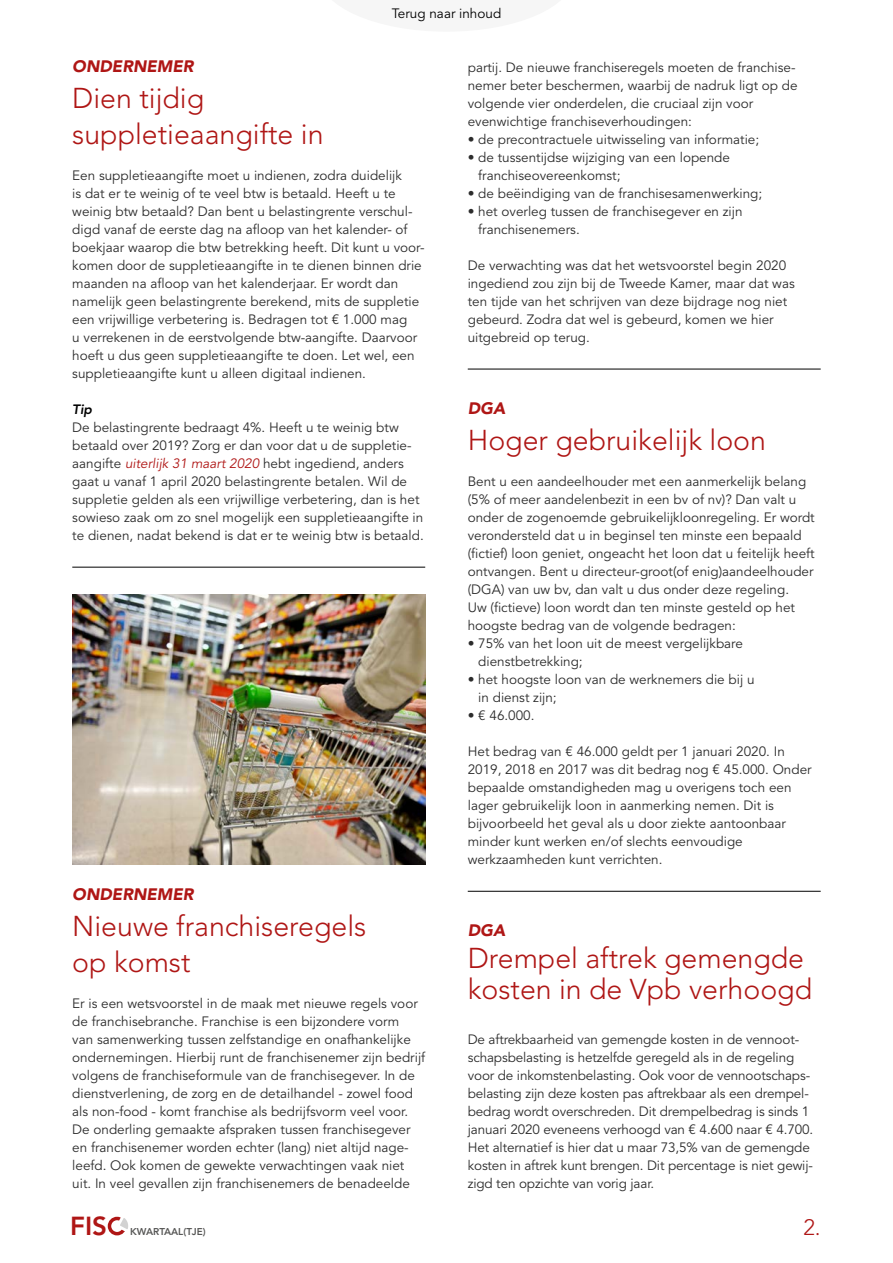
<style>
.page{position:relative;width:893px;height:1263px;background:#fff}
.page>*{position:absolute;margin:0;border:0;box-sizing:border-box;transform-origin:0 0}
.t1{font:300 28.5px/36px "Avenir LT";color:#af1615}
.t2{font:800 25.95px "Avenir LT";color:#af1615}
.t3{font:300 22.2px "Avenir LT";color:#af1615}
.t4{font:italic 900 16.5px "Avenir LT";color:#af1615}
.t5{font:13.5px/18px "Avenir LT";color:#2c2c2c}
.t6{font:13.5px "Avenir LT";color:#000}
.t7{font:italic 800 13.5px "Avenir LT";color:#000}
.t8{font:800 9.9px "Avenir LT";color:#575756}
.s1{font-style:italic;color:#af1615}
</style>
<div class="page">
<div style="left:108px;top:1217px;width:18px;height:18px;border:3px solid #af1615;border-radius:50%"></div>
<svg style="left:114px;top:1216px;width:14px;height:19px"></svg>
<hr style="left:72px;top:567px;width:353px;height:1px;background:#000">
<img style="left:72px;top:594px;width:353px;height:270px">
<hr style="left:468px;top:369px;width:353px;height:1px;background:#000">
<hr style="left:468px;top:891px;width:353px;height:1px;background:#000">
<p class="t6" style="left:392px;top:5px;width:111px">Terug naar inhoud</p>
<p class="t4" style="left:72px;top:56px;width:123px">ONDERNEMER</p>
<h1 class="t1" style="left:72px;top:80px;width:253px">Dien tijdig suppletieaangifte in</h1>
<p class="t5" style="left:72px;top:167px;width:354px">Een suppletieaangifte moet u indienen, zodra duidelijk<br>is dat er te weinig of te veel btw is betaald. Heeft u te weinig btw betaald? Dan bent u belastingrente verschul&shy;digd vanaf de eerste dag na afloop van het kalender- of boekjaar waarop die btw betrekking heeft. Dit kunt u voor&shy;komen door de suppletieaangifte in te dienen binnen drie maanden na afloop van het kalenderjaar. Er wordt dan namelijk geen belastingrente berekend, mits de suppletie een vrijwillige verbetering is. Bedragen tot € 1.000 mag<br>u verrekenen in de eerstvolgende btw-aangifte. Daarvoor hoeft u dus geen suppletieaangifte te doen. Let wel, een suppletieaangifte kunt u alleen digitaal indienen.</p>
<p class="t7" style="left:72px;top:401px;width:21px">Tip</p>
<p class="t5" style="left:72px;top:419px;width:353px">De belastingrente bedraagt 4%. Heeft u te weinig btw betaald over 2019? Zorg er dan voor dat u de suppletie&shy;aangifte <span class="s1">uiterlijk 31 maart 2020</span> hebt ingediend, anders gaat u vanaf 1 april 2020 belastingrente betalen. Wil de suppletie gelden als een vrijwillige verbetering, dan is het sowieso zaak om zo snel mogelijk een suppletieaangifte in te dienen, nadat bekend is dat er te weinig btw is betaald.</p>
<p class="t4" style="left:72px;top:884px;width:123px">ONDERNEMER</p>
<h1 class="t1" style="left:72px;top:908px;width:296px">Nieuwe franchiseregels op komst</h1>
<p class="t5" style="left:72px;top:995px;width:354px">Er is een wetsvoorstel in de maak met nieuwe regels voor de franchisebranche. Franchise is een bijzondere vorm<br>van samenwerking tussen zelfstandige en onafhankelijke ondernemingen. Hierbij runt de franchisenemer zijn bedrijf volgens de franchiseformule van de franchisegever. In de dienstverlening, de zorg en de detailhandel - zowel food als non-food - komt franchise als bedrijfsvorm veel voor.<br>De onderling gemaakte afspraken tussen franchisegever en franchisenemer worden echter (lang) niet altijd nage&shy;leefd. Ook komen de gewekte verwachtingen vaak niet uit. In veel gevallen zijn franchisenemers de benadeelde</p>
<p class="t5" style="left:468px;top:59px;width:331px">partij. De nieuwe franchiseregels moeten de franchise&shy;nemer beter beschermen, waarbij de nadruk ligt op de volgende vier onderdelen, die cruciaal zijn voor evenwichtige franchiseverhoudingen:</p>
<p class="t5" style="left:468px;top:131px;width:293px">• de precontractuele uitwisseling van informatie;</p>
<p class="t5" style="left:478px;top:149px;width:253px;text-indent:-11px">• de tussentijdse wijziging van een lopende franchiseovereenkomst;</p>
<p class="t5" style="left:468px;top:185px;width:296px">• de beëindiging van de franchisesamenwerking;</p>
<p class="t5" style="left:478px;top:203px;width:266px;text-indent:-11px">• het overleg tussen de franchisegever en zijn franchisenemers.</p>
<p class="t5" style="left:468px;top:257px;width:329px">De verwachting was dat het wetsvoorstel begin 2020 ingediend zou zijn bij de Tweede Kamer, maar dat was ten tijde van het schrijven van deze bijdrage nog niet gebeurd. Zodra dat wel is gebeurd, komen we hier uitgebreid op terug.</p>
<p class="t4" style="left:468px;top:398px;width:39px">DGA</p>
<h1 class="t1" style="left:468px;top:422px;width:300px">Hoger gebruikelijk loon</h1>
<p class="t5" style="left:468px;top:473px;width:348px">Bent u een aandeelhouder met een aanmerkelijk belang (5% of meer aandelenbezit in een bv of nv)? Dan valt u onder de zogenoemde gebruikelijkloonregeling. Er wordt verondersteld dat u in beginsel ten minste een bepaald (fictief) loon geniet, ongeacht het loon dat u feitelijk heeft ontvangen. Bent u directeur-groot(of enig)aandeelhouder (DGA) van uw bv, dan valt u dus onder deze regeling.<br>Uw (fictieve) loon wordt dan ten minste gesteld op het hoogste bedrag van de volgende bedragen:</p>
<p class="t5" style="left:478px;top:635px;width:266px;text-indent:-11px">• 75% van het loon uit de meest vergelijkbare dienstbetrekking;</p>
<p class="t5" style="left:478px;top:671px;width:278px;text-indent:-11px">• het hoogste loon van de werknemers die bij u in dienst zijn;</p>
<p class="t5" style="left:468px;top:707px;width:68px">• € 46.000.</p>
<p class="t5" style="left:468px;top:743px;width:345px">Het bedrag van € 46.000 geldt per 1 januari 2020. In 2019, 2018 en 2017 was dit bedrag nog € 45.000. Onder bepaalde omstandigheden mag u overigens toch een lager gebruikelijk loon in aanmerking nemen. Dit is bijvoorbeeld het geval als u door ziekte aantoonbaar minder kunt werken en/of slechts eenvoudige werkzaamheden kunt verrichten.</p>
<p class="t4" style="left:468px;top:920px;width:39px">DGA</p>
<h1 class="t1" style="left:468px;top:942px;width:346px;line-height:31.5px">Drempel aftrek gemengde kosten in de Vpb verhoogd</h1>
<p class="t5" style="left:468px;top:1031px;width:347px">De aftrekbaarheid van gemengde kosten in de vennoot&shy;schapsbelasting is hetzelfde geregeld als in de regeling voor de inkomstenbelasting. Ook voor de vennootschaps&shy;belasting zijn deze kosten pas aftrekbaar als een drempel&shy;bedrag wordt overschreden. Dit drempelbedrag is sinds 1 januari 2020 eveneens verhoogd van € 4.600 naar € 4.700.<br>Het alternatief is hier dat u maar 73,5% van de gemengde kosten in aftrek kunt brengen. Dit percentage is niet gewij&shy;zigd ten opzichte van vorig jaar.</p>
<h2 class="t2" style="left:70px;top:1210px;width:38px">FIS</h2>
<p class="t8" style="left:130px;top:1226px;width:77px">KWARTAAL(TJE)</p>
<h3 class="t3" style="left:803px;top:1214px;width:19px">2.</h3>
</div>
